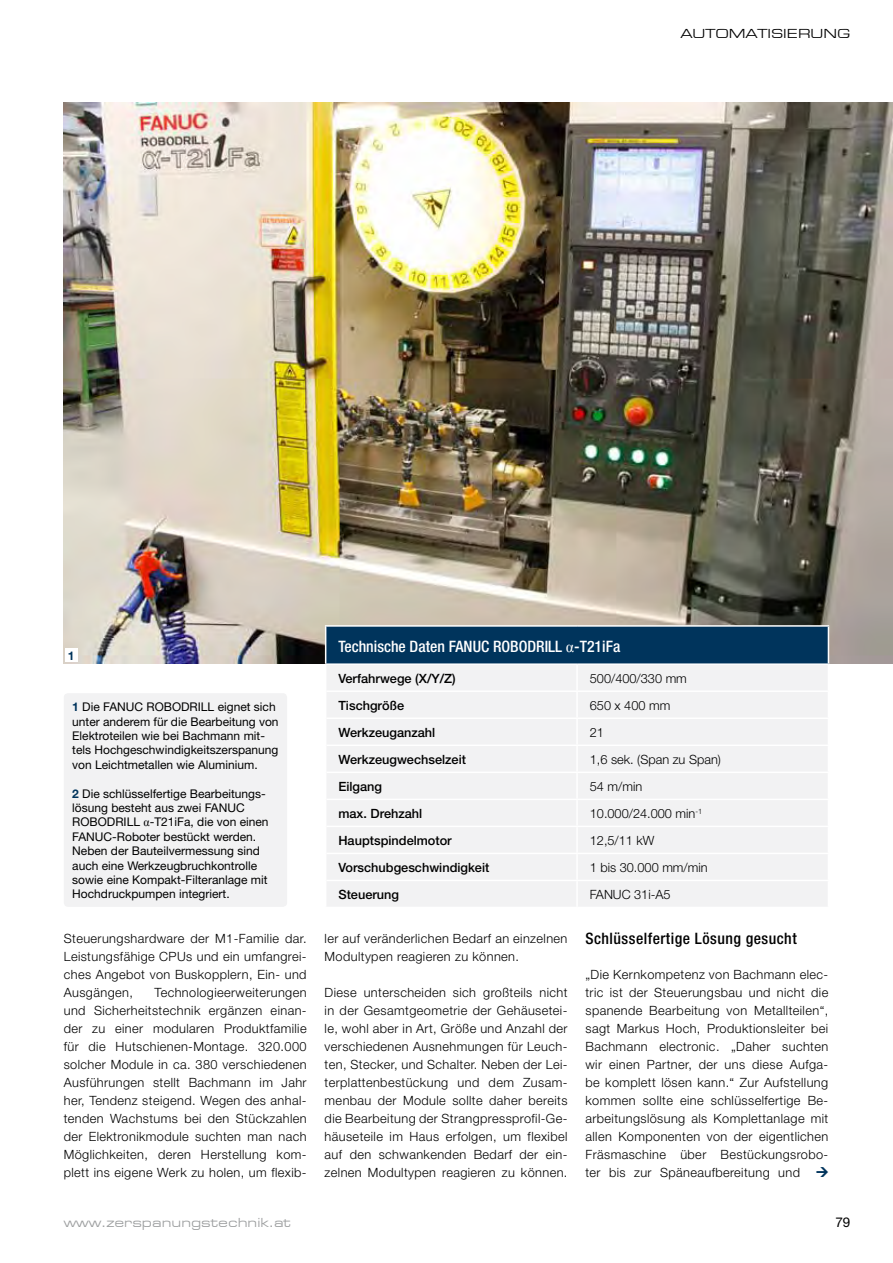
<style>
.page{position:relative;width:893px;height:1263px;background:#fff}
.page>*{position:absolute;margin:0;border:0;box-sizing:border-box;transform-origin:0 0}
.t1{font:500 condensed 15.75px "Helvetica Neue";color:#fff}
.t2{font:500 condensed 15.75px "Helvetica Neue";letter-spacing:.03em;color:#000}
.t3{font:13.5px "Eurostile Extended Roman DTC";color:#9c9e9f}
.t4{font:13.5px "Eurostile Extended Roman DTC";color:#000}
.t5{font:13.5px "Helvetica Neue";color:#000}
.t6{font:300 12.75px/18px "Helvetica Neue";letter-spacing:.03em;color:#000;text-align:justify}
.t7{font:500 12.75px "Helvetica Neue";color:#000}
.t8{font:300 12.75px "Helvetica Neue";color:#000}
.t9{font:12px/14.4px "Helvetica Neue";color:#000}
.t10{font:700 12px "Helvetica Neue";color:#00345c}
.s1{font-weight:700;color:#00345c}
.s2{font-family:"Times New Roman"}
.s3{font-family:"Times New Roman";font-weight:400;font-stretch:normal}
</style>
<div class="page">
<img style="left:64px;top:102px;width:829px;height:561px">
<div style="left:326px;top:626px;width:502px;height:38px;background:#00345c"></div>
<div style="left:327px;top:665px;width:500px;height:241px;background:#f2f2f3"></div>
<hr style="left:828px;top:627px;width:1px;height:36px;background:#fff">
<hr style="left:326px;top:744px;width:251px;height:2px;background:#fff">
<hr style="left:326px;top:771px;width:251px;height:2px;background:#fff">
<hr style="left:326px;top:799px;width:251px;height:1px;background:#fff">
<hr style="left:326px;top:826px;width:251px;height:1px;background:#fff">
<hr style="left:326px;top:853px;width:251px;height:1px;background:#fff">
<hr style="left:326px;top:880px;width:251px;height:1px;background:#fff">
<hr style="left:577px;top:744px;width:252px;height:2px;background:#fff">
<hr style="left:577px;top:771px;width:252px;height:2px;background:#fff">
<hr style="left:577px;top:799px;width:252px;height:1px;background:#fff">
<hr style="left:577px;top:826px;width:252px;height:1px;background:#fff">
<hr style="left:577px;top:853px;width:252px;height:1px;background:#fff">
<hr style="left:577px;top:880px;width:252px;height:1px;background:#fff">
<hr style="left:325px;top:625px;width:252px;height:2px;background:#fff">
<hr style="left:325px;top:627px;width:1px;height:36px;background:#fff">
<hr style="left:577px;top:625px;width:252px;height:2px;background:#fff">
<hr style="left:325px;top:663px;width:252px;height:2px;background:#fff">
<hr style="left:577px;top:663px;width:252px;height:2px;background:#fff">
<hr style="left:576px;top:665px;width:2px;height:25px;background:#fff">
<hr style="left:326px;top:690px;width:251px;height:2px;background:#fff">
<hr style="left:577px;top:690px;width:252px;height:2px;background:#fff">
<hr style="left:576px;top:692px;width:2px;height:25px;background:#fff">
<hr style="left:326px;top:717px;width:251px;height:2px;background:#fff">
<hr style="left:577px;top:717px;width:252px;height:2px;background:#fff">
<hr style="left:576px;top:719px;width:2px;height:25px;background:#fff">
<hr style="left:576px;top:746px;width:2px;height:25px;background:#fff">
<hr style="left:576px;top:773px;width:2px;height:26px;background:#fff">
<hr style="left:576px;top:800px;width:2px;height:26px;background:#fff">
<hr style="left:576px;top:827px;width:2px;height:26px;background:#fff">
<hr style="left:576px;top:854px;width:2px;height:26px;background:#fff">
<hr style="left:576px;top:881px;width:2px;height:26px;background:#fff">
<div style="left:64px;top:693px;width:223px;height:214px;background:#f2f2f3;border-radius:4px"></div>
<div style="left:65px;top:648px;width:13px;height:14px;background:#fff"></div>
<p class="t4" style="left:681px;top:26px;width:171px">Automatisierung</p>
<p class="t10" style="left:68px;top:648px;width:8px">1</p>
<p class="t9" style="left:72px;top:699px;width:208px"><span class="s1">1</span> Die FANUC ROBODRILL eignet sich unter anderem für die Bearbeitung von Elektroteilen wie bei Bachmann mit&shy;tels Hochgeschwindigkeitszerspanung von Leichtmetallen wie Aluminium.</p>
<p class="t9" style="left:72px;top:786px;width:198px"><span class="s1">2</span> Die schlüsselfertige Bearbeitungs&shy;lösung besteht aus zwei FANUC ROBODRILL <span class="s2">α</span>-T21iFa, die von einen FANUC-Roboter bestückt werden.<br>Neben der Bauteilvermessung sind auch eine Werkzeugbruchkontrolle sowie eine Kompakt-Filteranlage mit Hochdruckpumpen integriert.</p>
<p class="t6" style="left:64px;top:929px;width:244px">Steuerungshardware der M1-Familie dar.<br>Leistungsfähige CPUs und ein umfangrei&shy;ches Angebot von Buskopplern, Ein- und Ausgängen,</p>
<p class="t6" style="left:64px;top:983px;width:244px;text-indent:91px">Technologieerweiterungen und Sicherheitstechnik ergänzen einan&shy;der zu einer modularen Produktfamilie für die Hutschienen-Montage. 320.000 solcher Module in ca. 380 verschiedenen Ausführungen stellt Bachmann im Jahr her, Tendenz steigend. Wegen des anhal&shy;tenden Wachstums bei den Stückzahlen der Elektronikmodule suchten man nach Möglichkeiten, deren Herstellung kom&shy;plett ins eigene Werk zu holen, um flexib-</p>
<p class="t1" style="left:338px;top:637px;width:283px">Technische Daten FANUC ROBODRILL <span class="s3">α</span>-T21iFa</p>
<p class="t7" style="left:338px;top:670px;width:119px">Verfahrwege (X/Y/Z)</p>
<p class="t8" style="left:590px;top:670px;width:99px">500/400/330 mm</p>
<p class="t7" style="left:338px;top:697px;width:67px">Tischgröße</p>
<p class="t6" style="left:590px;top:696px;width:82px">650 x 400 mm</p>
<p class="t7" style="left:338px;top:725px;width:98px">Werkzeuganzahl</p>
<p class="t6" style="left:590px;top:723px;width:16px">21</p>
<p class="t7" style="left:338px;top:752px;width:129px">Werkzeugwechselzeit</p>
<p class="t8" style="left:590px;top:751px;width:133px">1,6 sek. (Span zu Span)</p>
<p class="t7" style="left:338px;top:779px;width:45px">Eilgang</p>
<p class="t6" style="left:590px;top:777px;width:54px">54 m/min</p>
<p class="t7" style="left:338px;top:806px;width:85px">max. Drehzahl</p>
<p class="t8" style="left:590px;top:805px;width:114px">10.000/24.000 min<sup>-1</sup></p>
<p class="t7" style="left:338px;top:833px;width:115px">Hauptspindelmotor</p>
<p class="t6" style="left:590px;top:831px;width:66px">12,5/11 kW</p>
<p class="t7" style="left:338px;top:860px;width:152px">Vorschubgeschwindigkeit</p>
<p class="t8" style="left:590px;top:860px;width:119px">1 bis 30.000 mm/min</p>
<p class="t7" style="left:338px;top:887px;width:62px">Steuerung</p>
<p class="t8" style="left:590px;top:887px;width:82px">FANUC 31i-A5</p>
<p class="t6" style="left:325px;top:929px;width:244px">ler auf veränderlichen Bedarf an einzelnen<br>Modultypen reagieren zu können.</p>
<p class="t6" style="left:325px;top:983px;width:244px">Diese unterscheiden sich großteils nicht in der Gesamtgeometrie der Gehäusetei&shy;le, wohl aber in Art, Größe und Anzahl der verschiedenen Ausnehmungen für Leuch&shy;ten, Stecker, und Schalter. Neben der Lei&shy;terplattenbestückung und dem Zusam&shy;menbau der Module sollte daher bereits die Bearbeitung der Strangpressprofil-Ge&shy;häuseteile im Haus erfolgen, um flexibel auf den schwankenden Bedarf der ein&shy;zelnen Modultypen reagieren zu können.</p>
<p class="t2" style="left:585px;top:929px;width:213px">Schlüsselfertige Lösung gesucht</p>
<p class="t6" style="left:585px;top:965px;width:244px">„Die Kernkompetenz von Bachmann elec&shy;tric ist der Steuerungsbau und nicht die spanende Bearbeitung von Metallteilen“, sagt Markus Hoch, Produktionsleiter bei Bachmann electronic. „Daher suchten wir einen Partner, der uns diese Aufga&shy;be komplett lösen kann.“ Zur Aufstellung kommen sollte eine schlüsselfertige Be&shy;arbeitungslösung als Komplettanlage mit allen Komponenten von der eigentlichen Fräsmaschine über Bestückungsrobo&shy;ter bis zur Späneaufbereitung und</p>
<p class="t3" style="left:64px;top:1215px;width:229px">www.zerspanungstechnik.at</p>
<p class="t5" style="left:835px;top:1214px;width:17px">79</p>
</div>
